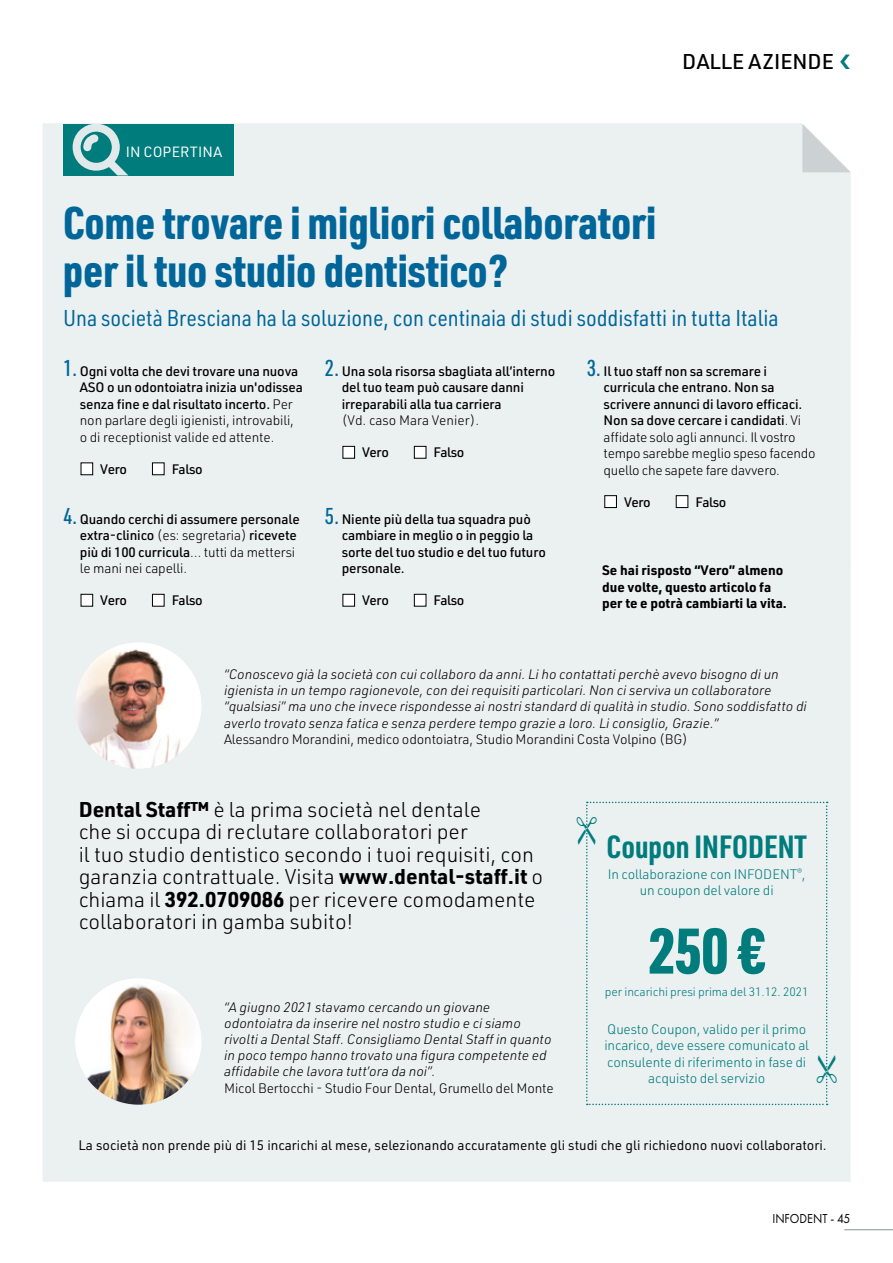
<style>
.page{position:relative;width:893px;height:1263px;background:#fff}
.page>*{position:absolute;margin:0;border:0;box-sizing:border-box;transform-origin:0 0}
.t1{font:900 63px "URWDIN Cond";color:#007c7c}
.t2{font:900 45px/48px "URWDIN Cond";color:#069}
.t3{font:700 31.5px "URWDIN Cond";color:#007c7c}
.t4{font:22.5px "URWDIN Semi Cond";color:#069}
.t5{font:300 21px/22.5px "URWDIN";color:#000}
.t6{font:500 21px "URWDIN";color:#000}
.t7{font:14.55px "URWDIN";color:#fff}
.t8{font:500 13.5px/16.5px "URWDIN";letter-spacing:-.01em;color:#000}
.t9{font:italic 300 13.5px/16.2px "URWDIN";color:#000}
.t10{font:300 13.5px/16.2px "URWDIN";letter-spacing:-.01em;color:#007c7c;text-align:center}
.t11{font:300 13.5px "URWDIN";letter-spacing:-.01em;color:#000}
.t12{font:13.5px "URWDIN";color:#000}
.t13{font:700 13.5px/16.5px "URWDIN";color:#000}
.t14{font:13.5px "Futura PT";color:#000;scale:.9 1}
.t15{font:300 12px "URWDIN";letter-spacing:-.01em;color:#007c7c}
.s1{font-family:"URWDIN Cond";font-size:22.5px;color:#069}
.s2{font-weight:300}
.s3{font-weight:700}
</style>
<div class="page">
<hr style="left:844px;top:1229px;width:49px;height:1px;background:#8d9091">
<div style="left:43px;top:123px;width:808px;height:1059px;background:#ebf0f1"></div>
<div style="left:63px;top:124px;width:171px;height:51px;background:#007c7c"></div>
<svg style="left:73px;top:124px;width:55px;height:51px"></svg>
<svg style="left:802px;top:124px;width:49px;height:48px"></svg>
<img style="left:75px;top:642px;width:127px;height:127px;border-radius:63px">
<img style="left:75px;top:978px;width:127px;height:127px;border-radius:63px">
<div style="left:81px;top:463px;width:12px;height:12px;background:#fff"></div>
<div style="left:81px;top:462px;width:12px;height:13px;border:1px solid #000"></div>
<div style="left:152px;top:463px;width:12px;height:12px;background:#fff"></div>
<div style="left:81px;top:594px;width:12px;height:12px;background:#fff"></div>
<div style="left:81px;top:594px;width:12px;height:12px;border:1px solid #000"></div>
<div style="left:152px;top:594px;width:12px;height:12px;background:#fff"></div>
<div style="left:152px;top:594px;width:13px;height:12px;border:1px solid #000"></div>
<div style="left:343px;top:446px;width:12px;height:12px;background:#fff"></div>
<div style="left:342px;top:446px;width:13px;height:13px;border:1px solid #000"></div>
<div style="left:414px;top:446px;width:12px;height:12px;background:#fff"></div>
<div style="left:414px;top:446px;width:12px;height:13px;border:1px solid #000"></div>
<div style="left:343px;top:594px;width:12px;height:12px;background:#fff"></div>
<div style="left:342px;top:594px;width:13px;height:12px;border:1px solid #000"></div>
<div style="left:414px;top:594px;width:12px;height:12px;background:#fff"></div>
<div style="left:414px;top:594px;width:12px;height:12px;border:1px solid #000"></div>
<div style="left:605px;top:496px;width:11px;height:11px;background:#fff"></div>
<div style="left:604px;top:495px;width:13px;height:13px;border:1px solid #000"></div>
<div style="left:676px;top:496px;width:12px;height:11px;background:#fff"></div>
<div style="left:676px;top:495px;width:12px;height:13px;border:1px solid #000"></div>
<div style="left:577px;top:802px;width:260px;height:303px;background:#ebf0f1"></div>
<p class="t7" style="left:126px;top:142px;width:98px">IN COPERTINA</p>
<h3 class="t6" style="left:682px;top:47px;width:153px">DALLE AZIENDE</h3>
<h2 class="t2" style="left:63px;top:197px;width:595px">Come trovare i migliori collaboratori per il tuo studio dentistico?</h2>
<h3 class="t4" style="left:63px;top:304px;width:717px">Una società Bresciana ha la soluzione, con centinaia di studi soddisfatti in tutta Italia</h3>
<p class="t8" style="left:80px;top:362px;width:225px;text-indent:-17px"><span class="s1">1.</span> Ogni volta che devi trovare una nuova ASO o un odontoiatra inizia un'odissea senza fine e dal risultato incerto. <span class="s2">Per non parlare degli igienisti, introvabili, o di receptionist valide ed attente.</span></p>
<p class="t8" style="left:100px;top:460px;width:28px">Vero</p>
<p class="t8" style="left:172px;top:460px;width:32px">Falso</p>
<p class="t8" style="left:80px;top:510px;width:221px;text-indent:-17px"><span class="s1">4.</span> Quando cerchi di assumere personale extra-clinico <span class="s2">(es: segretaria)</span> ricevete più di 100 curricula<span class="s2">… tutti da mettersi le mani nei capelli.</span></p>
<p class="t8" style="left:100px;top:592px;width:28px">Vero</p>
<p class="t8" style="left:172px;top:592px;width:32px">Falso</p>
<p class="t8" style="left:342px;top:362px;width:215px;text-indent:-17px"><span class="s1">2.</span> Una sola risorsa sbagliata all’interno del tuo team può causare danni irreparabili alla tua carriera</p>
<p class="t11" style="left:342px;top:412px;width:139px">(Vd. caso Mara Venier).</p>
<p class="t8" style="left:362px;top:444px;width:28px">Vero</p>
<p class="t8" style="left:434px;top:444px;width:32px">Falso</p>
<p class="t8" style="left:342px;top:510px;width:206px;text-indent:-17px"><span class="s1">5.</span> Niente più della tua squadra può cambiare in meglio o in peggio la sorte del tuo studio e del tuo futuro personale.</p>
<p class="t8" style="left:362px;top:592px;width:28px">Vero</p>
<p class="t8" style="left:434px;top:592px;width:32px">Falso</p>
<p class="t8" style="left:604px;top:362px;width:214px;text-indent:-17px"><span class="s1">3.</span> Il tuo staff non sa scremare i curricula che entrano. Non sa scrivere annunci di lavoro efficaci.<br>Non sa dove cercare i candidati<span class="s2">. Vi affidate solo agli annunci. Il vostro tempo sarebbe meglio speso facendo quello che sapete fare davvero.</span></p>
<p class="t8" style="left:624px;top:493px;width:28px">Vero</p>
<p class="t8" style="left:695px;top:493px;width:32px">Falso</p>
<p class="t13" style="left:602px;top:561px;width:186px">Se hai risposto “Vero” almeno due volte, questo articolo fa per te e potrà cambiarti la vita.</p>
<p class="t9" style="left:224px;top:665px;width:584px">“Conoscevo già la società con cui collaboro da anni. Li ho contattati perchè avevo bisogno di un igienista in un tempo ragionevole, con dei requisiti particolari. Non ci serviva un collaboratore “qualsiasi” ma uno che invece rispondesse ai nostri standard di qualità in studio. Sono soddisfatto di averlo trovato senza fatica e senza perdere tempo grazie a loro. Li consiglio, Grazie.”</p>
<p class="t11" style="left:224px;top:731px;width:465px">Alessandro Morandini, medico odontoiatra, Studio Morandini Costa Volpino (BG)</p>
<p class="t5" style="left:79px;top:797px;width:466px"><span class="s3">Dental Staff™️</span> è la prima società nel dentale<br>che si occupa di reclutare collaboratori per<br>il tuo studio dentistico secondo i tuoi requisiti, con garanzia contrattuale. Visita <span class="s3">www.dental-staff.it</span> o chiama il <span class="s3">392.0709086</span> per ricevere comodamente collaboratori in gamba subito!</p>
<p class="t9" style="left:224px;top:998px;width:329px">“A giugno 2021 stavamo cercando un giovane odontoiatra da inserire nel nostro studio e ci siamo rivolti a Dental Staff. Consigliamo Dental Staff in quanto in poco tempo hanno trovato una figura competente ed affidabile che lavora tutt’ora da noi”.</p>
<p class="t11" style="left:224px;top:1079px;width:331px">Micol Bertocchi - Studio Four Dental, Grumello del Monte</p>
<h3 class="t3" style="left:607px;top:826px;width:202px">Coupon INFODENT</h3>
<p class="t10" style="left:608px;top:866px;width:199px">In collaborazione con INFODENT<sup>®</sup>, un coupon del valore di</p>
<h1 class="t1" style="left:649px;top:908px;width:117px">250 €</h1>
<p class="t15" style="left:605px;top:984px;width:205px">per incarichi presi prima del 31.12. 2021</p>
<p class="t10" style="left:604px;top:1021px;width:206px">Questo Coupon, valido per il primo incarico, deve essere comunicato al consulente di riferimento in fase di acquisto del servizio</p>
<p class="t12" style="left:79px;top:1136px;width:750px">La società non prende più di 15 incarichi al mese, selezionando accuratamente gli studi che gli richiedono nuovi collaboratori.</p>
<p class="t14" style="left:772px;top:1210px;width:88px">INFODENT - 45</p>
</div>
